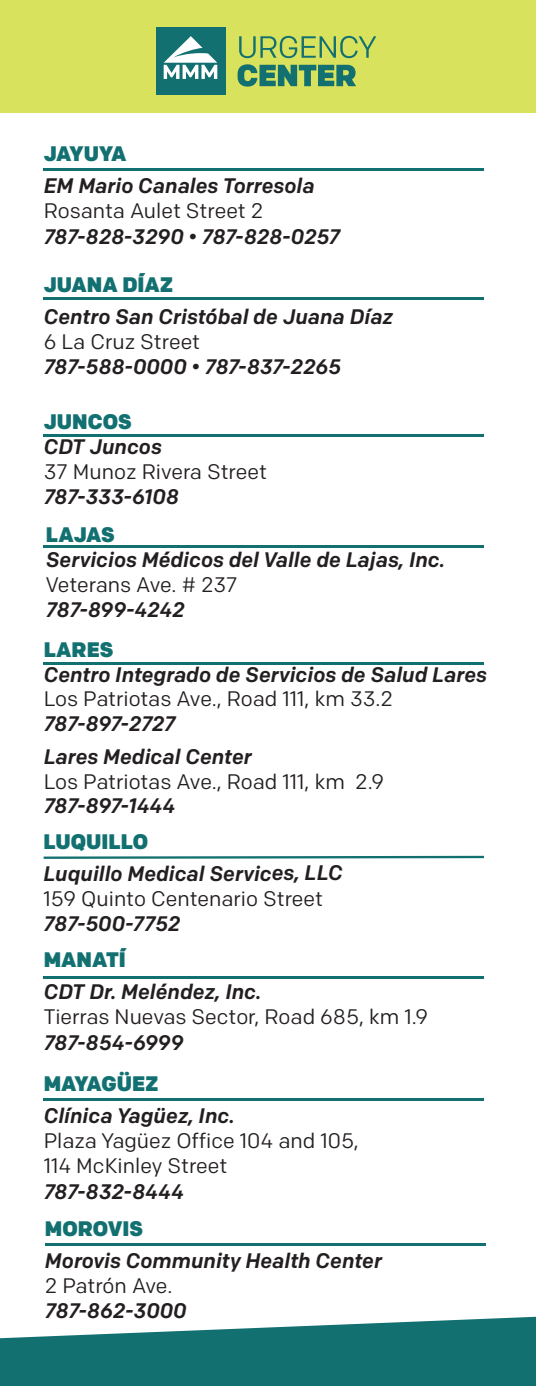
<style>
.page{position:relative;width:536px;height:1386px;background:#fff}
.page>*{position:absolute;margin:0;border:0;box-sizing:border-box;transform-origin:0 0}
.t1{font:italic 500 21px/33.2px "Colfax";color:#231f20}
.t2{font:21px/25.2px "Colfax";color:#231f20}
.t3{font:900 21px "Colfax";color:#127071}
.t4{font:italic 500 21px "Colfax";letter-spacing:-.02em;color:#231f20}
</style>
<div class="page">
<hr style="left:44px;top:976px;width:440px;height:3px;background:#127071">
<hr style="left:44px;top:1098px;width:440px;height:2px;background:#127071">
<hr style="left:44px;top:297px;width:440px;height:2px;background:#127071">
<hr style="left:44px;top:545px;width:440px;height:2px;background:#127071">
<hr style="left:44px;top:663px;width:440px;height:2px;background:#127071">
<hr style="left:45px;top:1243px;width:440px;height:3px;background:#127071">
<svg style="left:44px;top:856px;width:440px;height:3px"></svg>
<hr style="left:44px;top:169px;width:440px;height:2px;background:#127071">
<svg style="left:0;top:1317px;width:536px;height:69px;background:#368586"></svg>
<div style="left:0;top:0;width:536px;height:112px;background:#d9e25c"></div>
<hr style="left:44px;top:434px;width:440px;height:2px;background:#127071">
<div style="left:156px;top:28px;width:69px;height:67px;background:#127071"></div>
<svg style="left:164px;top:36px;width:53px;height:43px"></svg>
<svg style="left:239px;top:36px;width:137px;height:22px"></svg>
<svg style="left:237px;top:64px;width:119px;height:23px"></svg>
<p class="t3" style="left:44px;top:141px;width:84px">JAYUYA</p>
<p class="t1" style="left:44px;top:169px;width:272px">EM Mario Canales Torresola</p>
<p class="t2" style="left:44px;top:198px;width:221px">Rosanta Aulet Street 2</p>
<p class="t1" style="left:44px;top:219px;width:298px">787-828-3290 • 787-828-0257</p>
<p class="t3" style="left:44px;top:271px;width:131px">JUANA DÍAZ</p>
<p class="t1" style="left:44px;top:300px;width:351px">Centro San Cristóbal de Juana Díaz</p>
<p class="t2" style="left:44px;top:329px;width:158px">6 La Cruz Street</p>
<p class="t1" style="left:44px;top:350px;width:299px">787-588-0000 • 787-837-2265</p>
<p class="t3" style="left:44px;top:408px;width:89px">JUNCOS</p>
<p class="t1" style="left:44px;top:430px;width:120px">CDT Juncos</p>
<p class="t2" style="left:44px;top:459px;width:225px">37 Munoz Rivera Street</p>
<p class="t1" style="left:44px;top:480px;width:137px">787-333-6108</p>
<p class="t3" style="left:46px;top:521px;width:70px">LAJAS</p>
<p class="t1" style="left:46px;top:543px;width:400px">Servicios Médicos del Valle de Lajas, Inc.</p>
<p class="t2" style="left:46px;top:572px;width:193px">Veterans Ave. # 237</p>
<p class="t4" style="left:46px;top:597px;width:140px">787-899-4242</p>
<p class="t3" style="left:44px;top:637px;width:71px">LARES</p>
<p class="t1" style="left:44px;top:658px;width:444px">Centro Integrado de Servicios de Salud Lares</p>
<p class="t2" style="left:44px;top:686px;width:351px">Los Patriotas Ave., Road 111, km 33.2</p>
<p class="t1" style="left:44px;top:707px;width:209px">787-897-2727<br>Lares Medical Center</p>
<p class="t2" style="left:44px;top:769px;width:341px">Los Patriotas Ave., Road 111, km 2.9</p>
<p class="t4" style="left:44px;top:793px;width:133px">787-897-1444</p>
<p class="t3" style="left:43px;top:828px;width:106px">LUQUILLO</p>
<p class="t1" style="left:44px;top:856px;width:300px">Luquillo Medical Services, LLC</p>
<p class="t2" style="left:44px;top:886px;width:281px">159 Quinto Centenario Street</p>
<p class="t1" style="left:44px;top:907px;width:138px">787-500-7752</p>
<p class="t3" style="left:44px;top:947px;width:84px">MANATÍ</p>
<p class="t1" style="left:44px;top:975px;width:219px">CDT Dr. Meléndez, Inc.</p>
<p class="t2" style="left:44px;top:1004px;width:386px">Tierras Nuevas Sector, Road 685, km 1.9</p>
<p class="t1" style="left:44px;top:1025px;width:141px">787-854-6999</p>
<p class="t3" style="left:44px;top:1070px;width:116px">MAYAGÜEZ</p>
<p class="t1" style="left:44px;top:1099px;width:192px">Clínica Yagüez, Inc.</p>
<p class="t2" style="left:44px;top:1128px;width:316px">Plaza Yagüez Office 104 and 105,<br>114 McKinley Street</p>
<p class="t1" style="left:44px;top:1174px;width:142px">787-832-8444</p>
<p class="t3" style="left:45px;top:1215px;width:100px">MOROVIS</p>
<p class="t1" style="left:45px;top:1244px;width:338px">Morovis Community Health Center</p>
<p class="t2" style="left:45px;top:1273px;width:129px">2 Patrón Ave.</p>
<p class="t1" style="left:45px;top:1294px;width:143px">787-862-3000</p>
</div>
